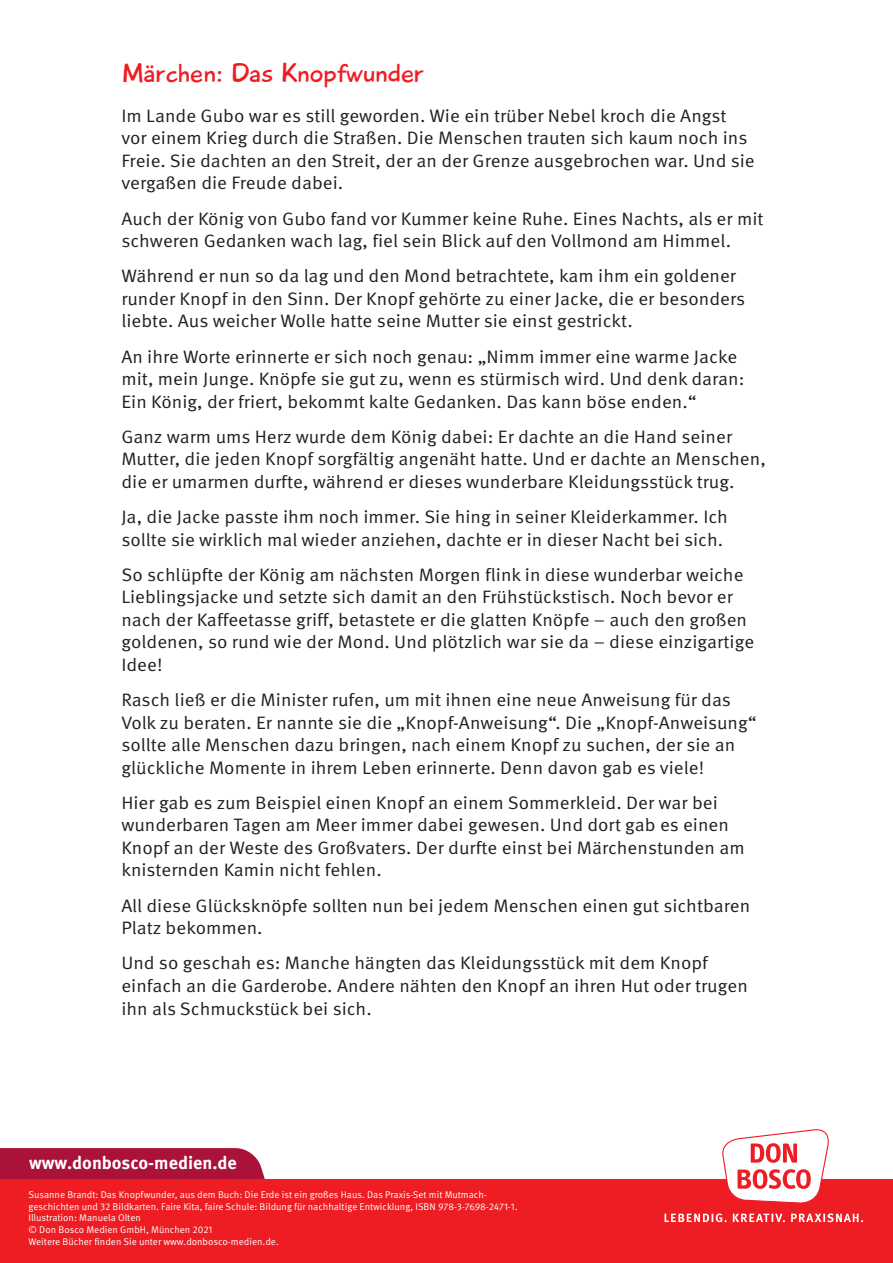
<style>
.page{position:relative;width:893px;height:1263px;background:#fff}
.page>*{position:absolute;margin:0;border:0;box-sizing:border-box;transform-origin:0 0}
.Head{font:27px "Playtime With Hot Toddies";color:#ee1d23;scale:1.05 1}
.t1{font:18px/22.5px "Meta OT Norm";color:#231f20;scale:1.05 1}
.t2{font:700 18px "Meta OT";color:#fff}
.t3{font:9.75px/11.7px "Meta OT Norm";color:#fff}
</style>
<div class="page">
<div style="left:0;top:1148px;width:265px;height:31px;background:#ab123a"></div>
<div style="left:0;top:1179px;width:893px;height:84px;background:#ee1d23"></div>
<svg style="left:722px;top:1129px;width:107px;height:74px"></svg>
<svg style="left:664px;top:1213px;width:199px;height:9px"></svg>
<p class="Head" style="left:121px;top:57px;width:290px">Märchen: Das Knopfwunder</p>
<p class="t1" style="left:121px;top:105px;width:605px">Im Lande Gubo war es still geworden. Wie ein trüber Nebel kroch die Angst vor einem Krieg durch die Straßen. Die Menschen trauten sich kaum noch ins Freie. Sie dachten an den Streit, der an der Grenze ausgebrochen war. Und sie vergaßen die Freude dabei.</p>
<p class="t1" style="left:121px;top:207px;width:613px">Auch der König von Gubo fand vor Kummer keine Ruhe. Eines Nachts, als er mit schweren Gedanken wach lag, fiel sein Blick auf den Vollmond am Himmel.</p>
<p class="t1" style="left:121px;top:265px;width:596px">Während er nun so da lag und den Mond betrachtete, kam ihm ein goldener runder Knopf in den Sinn. Der Knopf gehörte zu einer Jacke, die er besonders liebte. Aus weicher Wolle hatte seine Mutter sie einst gestrickt.</p>
<p class="t1" style="left:121px;top:345px;width:595px">An ihre Worte erinnerte er sich noch genau: „Nimm immer eine warme Jacke mit, mein Junge. Knöpfe sie gut zu, wenn es stürmisch wird. Und denk daran:<br>Ein König, der friert, bekommt kalte Gedanken. Das kann böse enden.“</p>
<p class="t1" style="left:121px;top:426px;width:615px">Ganz warm ums Herz wurde dem König dabei: Er dachte an die Hand seiner<br>Mutter, die jeden Knopf sorgfältig angenäht hatte. Und er dachte an Menschen, die er umarmen durfte, während er dieses wunderbare Kleidungsstück trug.</p>
<p class="t1" style="left:121px;top:506px;width:579px">Ja, die Jacke passte ihm noch immer. Sie hing in seiner Kleiderkammer. Ich sollte sie wirklich mal wieder anziehen, dachte er in dieser Nacht bei sich.</p>
<p class="t1" style="left:121px;top:564px;width:604px">So schlüpfte der König am nächsten Morgen flink in diese wunderbar weiche Lieblingsjacke und setzte sich damit an den Frühstückstisch. Noch bevor er nach der Kaffeetasse griff, betastete er die glatten Knöpfe – auch den großen goldenen, so rund wie der Mond. Und plötzlich war sie da – diese einzigartige Idee!</p>
<p class="t1" style="left:121px;top:689px;width:607px">Rasch ließ er die Minister rufen, um mit ihnen eine neue Anweisung für das Volk zu beraten. Er nannte sie die „Knopf-Anweisung“. Die „Knopf-Anweisung“ sollte alle Menschen dazu bringen, nach einem Knopf zu suchen, der sie an glückliche Momente in ihrem Leben erinnerte. Denn davon gab es viele!</p>
<p class="t1" style="left:121px;top:792px;width:595px">Hier gab es zum Beispiel einen Knopf an einem Sommerkleid. Der war bei wunderbaren Tagen am Meer immer dabei gewesen. Und dort gab es einen Knopf an der Weste des Großvaters. Der durfte einst bei Märchenstunden am knisternden Kamin nicht fehlen.</p>
<p class="t1" style="left:121px;top:894px;width:600px">All diese Glücksknöpfe sollten nun bei jedem Menschen einen gut sichtbaren<br>Platz bekommen.</p>
<p class="t1" style="left:121px;top:952px;width:598px">Und so geschah es: Manche hängten das Kleidungsstück mit dem Knopf einfach an die Garderobe. Andere nähten den Knopf an ihren Hut oder trugen ihn als Schmuckstück bei sich.</p>
<p class="t2" style="left:29px;top:1151px;width:209px">www.donbosco-medien.de</p>
<p class="t3" style="left:28px;top:1189px;width:490px">Susanne Brandt: Das Knopfwunder, aus dem Buch: Die Erde ist ein großes Haus. Das Praxis-Set mit Mutmach&shy;geschichten und 32 Bildkarten. Faire Kita, faire Schule: Bildung für nachhaltige Entwicklung, ISBN 978-3-7698-2471-1.<br>Illustration: Manuela Olten<br>© Don Bosco Medien GmbH, München 2021<br>Weitere Bücher finden Sie unter www.donbosco-medien.de.</p>
</div>
